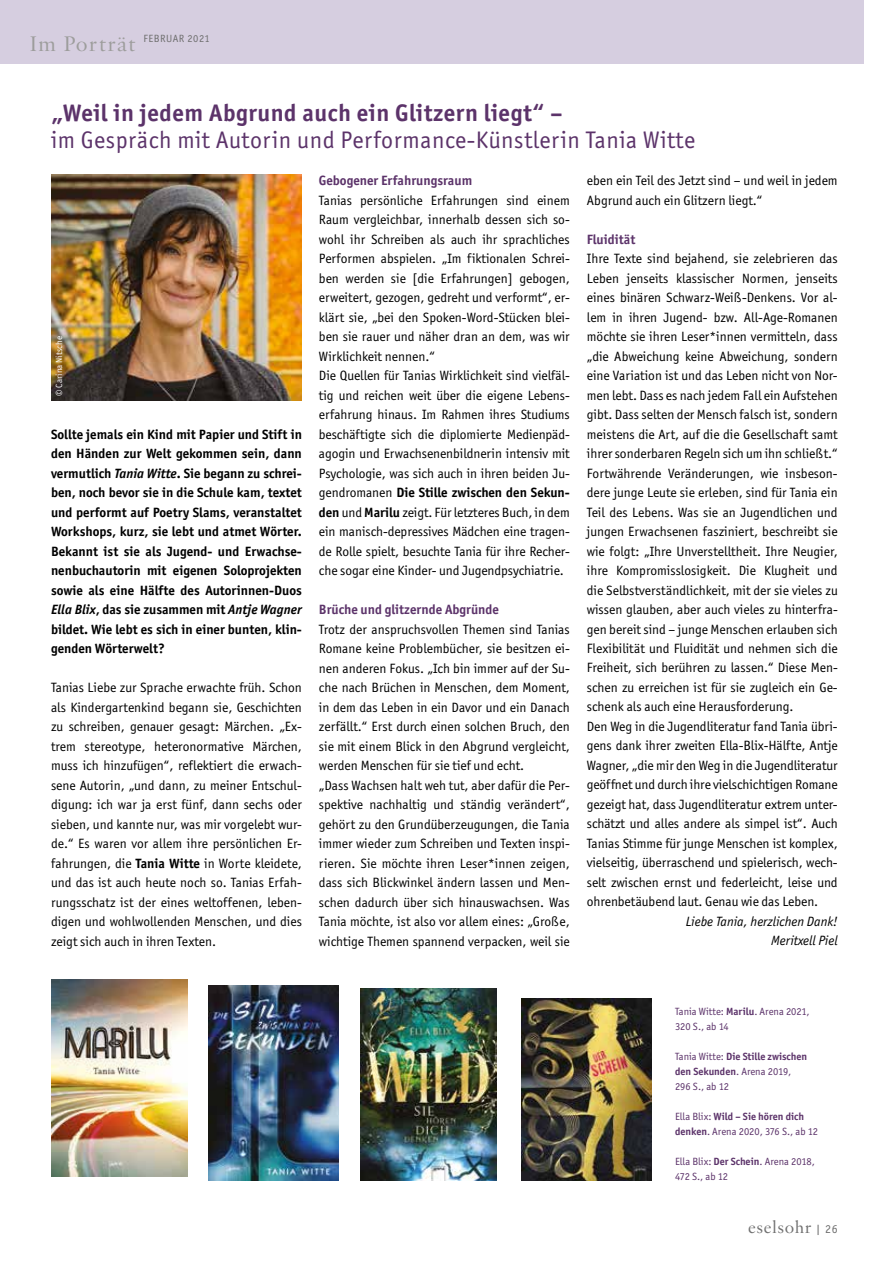
<style>
.page{position:relative;width:893px;height:1263px;background:#fff}
.page>*{position:absolute;margin:0;border:0;box-sizing:border-box;transform-origin:0 0}
.t1{font:24px "Officina San ITC";letter-spacing:.02em;color:#5c336a}
.t2{font:700 24px "Officina San ITC";letter-spacing:.02em;color:#5c336a}
.t3{font:18px "Sabon";letter-spacing:.03em;color:#6f6f6f}
.t4{font:13.5px/19.5px "Officina San ITC";color:#000}
.t5{font:700 13.5px/19.5px "Officina San ITC";color:#000;text-align:justify}
.t6{font:700 13.5px "Officina San ITC";color:#5c336a}
.t7{font:italic 13.5px/19.5px "Officina San ITC";color:#000;text-align:right}
.t8{font:10.5px/15px "Officina San ITC";color:#5c336a}
.t9{font:10.5px "Officina San ITC";letter-spacing:.05em;color:#6f6f6f}
.t10{font:9px "Officina San ITC";color:#fff}
.s1{font-family:"Sabon";font-size:22.5px;color:#9d9d9c}
.s2{font-style:italic}
.s3{font-weight:700}
.s4{font-family:"Officina San ITC";font-size:12px}
</style>
<div class="page">
<div style="left:0;top:0;width:863px;height:64px;background:#d6cee0"></div>
<img style="left:51px;top:979px;width:137px;height:197px">
<img style="left:209px;top:985px;width:129px;height:195px">
<img style="left:360px;top:988px;width:137px;height:192px">
<img style="left:522px;top:998px;width:130px;height:182px">
<img style="left:51px;top:174px;width:251px;height:226px">
<p class="t9" style="left:30px;top:32px;width:182px"><span class="s1">Im Porträt</span> FEBRUAR 2021</p>
<h1 class="t2" style="left:51px;top:98px;width:513px">„Weil in jedem Abgrund auch ein Glitzern liegt“ –</h1>
<h1 class="t1" style="left:51px;top:126px;width:646px">im Gespräch mit Autorin und Performance-Künstlerin Tania Witte</h1>
<p class="t10" style="left:54px;top:396px;width:61px;rotate:-90deg">© Carina Nitsche</p>
<p class="t5" style="left:51px;top:424px;width:252px">Sollte jemals ein Kind mit Papier und Stift in den Händen zur Welt gekommen sein, dann vermutlich <span class="s2">Tania Witte</span>. Sie begann zu schrei&shy;ben, noch bevor sie in die Schule kam, textet und performt auf Poetry Slams, veranstaltet Workshops, kurz, sie lebt und atmet Wörter.<br>Bekannt ist sie als Jugend- und Erwachse&shy;nenbuchautorin mit eigenen Soloprojekten sowie als eine Hälfte des Autorinnen-Duos <span class="s2">Ella Blix</span>, das sie zusammen mit <span class="s2">Antje Wagner </span>bildet. Wie lebt es sich in einer bunten, klin&shy;genden Wörterwelt?</p>
<p class="t4" style="left:51px;top:678px;width:252px;text-align:justify">Tanias Liebe zur Sprache erwachte früh. Schon als Kindergartenkind begann sie, Geschichten zu schreiben, genauer gesagt: Märchen. „Ex&shy;trem stereotype, heteronormative Märchen, muss ich hinzufügen“, reflektiert die erwach&shy;sene Autorin, „und dann, zu meiner Entschul&shy;digung: ich war ja erst fünf, dann sechs oder sieben, und kannte nur, was mir vorgelebt wur&shy;de.“ Es waren vor allem ihre persönlichen Er&shy;fahrungen, die <span class="s3">Tania Witte</span> in Worte kleidete, und das ist auch heute noch so. Tanias Erfah&shy;rungsschatz ist der eines weltoffenen, leben&shy;digen und wohlwollenden Menschen, und dies zeigt sich auch in ihren Texten.</p>
<p class="t6" style="left:319px;top:172px;width:155px">Gebogener Erfahrungsraum</p>
<p class="t4" style="left:319px;top:190px;width:252px">Tanias persönliche Erfahrungen sind einem Raum vergleichbar, innerhalb dessen sich so&shy;wohl ihr Schreiben als auch ihr sprachliches Performen abspielen. „Im fiktionalen Schrei&shy;ben werden sie [die Erfahrungen] gebogen, erweitert, gezogen, gedreht und verformt“, er&shy;klärt sie, „bei den Spoken-Word-Stücken blei&shy;ben sie rauer und näher dran an dem, was wir Wirklichkeit nennen.“<br>Die Quellen für Tanias Wirklichkeit sind vielfäl&shy;tig und reichen weit über die eigene Lebens&shy;erfahrung hinaus. Im Rahmen ihres Studiums beschäftigte sich die diplomierte Medienpäd&shy;agogin und Erwachsenenbildnerin intensiv mit Psychologie, was sich auch in ihren beiden Ju&shy;gendromanen <span class="s3">Die Stille zwischen den Sekun&shy;den</span> und <span class="s3">Marilu</span> zeigt. Für letzteres Buch, in dem ein manisch-depressives Mädchen eine tragen&shy;de Rolle spielt, besuchte Tania für ihre Recher&shy;che sogar eine Kinder- und Jugendpsychiatrie.</p>
<p class="t6" style="left:319px;top:601px;width:182px">Brüche und glitzernde Abgründe</p>
<p class="t4" style="left:319px;top:619px;width:252px">Trotz der anspruchsvollen Themen sind Tanias Romane keine Problembücher, sie besitzen ei&shy;nen anderen Fokus. „Ich bin immer auf der Su&shy;che nach Brüchen in Menschen, dem Moment, in dem das Leben in ein Davor und ein Danach zerfällt.“ Erst durch einen solchen Bruch, den sie mit einem Blick in den Abgrund vergleicht, werden Menschen für sie tief und echt.<br>„Dass Wachsen halt weh tut, aber dafür die Per&shy;spektive nachhaltig und ständig verändert“, gehört zu den Grundüberzeugungen, die Tania immer wieder zum Schreiben und Texten inspi&shy;rieren. Sie möchte ihren Leser*innen zeigen, dass sich Blickwinkel ändern lassen und Men&shy;schen dadurch über sich hinauswachsen. Was Tania möchte, ist also vor allem eines: „Große, wichtige Themen spannend verpacken, weil sie</p>
<p class="t4" style="left:587px;top:171px;width:252px">eben ein Teil des Jetzt sind – und weil in jedem<br>Abgrund auch ein Glitzern liegt.“</p>
<p class="t6" style="left:587px;top:231px;width:50px">Fluidität</p>
<p class="t4" style="left:587px;top:249px;width:252px">Ihre Texte sind bejahend, sie zelebrieren das Leben jenseits klassischer Normen, jenseits eines binären Schwarz-Weiß-Denkens. Vor al&shy;lem in ihren Jugend- bzw. All-Age-Romanen möchte sie ihren Leser*innen vermitteln, dass „die Abweichung keine Abweichung, sondern eine Variation ist und das Leben nicht von Nor&shy;men lebt. Dass es nach jedem Fall ein Aufstehen gibt. Dass selten der Mensch falsch ist, sondern meistens die Art, auf die die Gesellschaft samt ihrer sonderbaren Regeln sich um ihn schließt.“ Fortwährende Veränderungen, wie insbeson&shy;dere junge Leute sie erleben, sind für Tania ein Teil des Lebens. Was sie an Jugendlichen und jungen Erwachsenen fasziniert, beschreibt sie wie folgt: „Ihre Unverstelltheit. Ihre Neugier, ihre Kompromisslosigkeit. Die Klugheit und die Selbstverständlichkeit, mit der sie vieles zu wissen glauben, aber auch vieles zu hinterfra&shy;gen bereit sind – junge Menschen erlauben sich Flexibilität und Fluidität und nehmen sich die Freiheit, sich berühren zu lassen.“ Diese Men&shy;schen zu erreichen ist für sie zugleich ein Ge&shy;schenk als auch eine Herausforderung.<br>Den Weg in die Jugendliteratur fand Tania übri&shy;gens dank ihrer zweiten Ella-Blix-Hälfte, Antje Wagner, „die mir den Weg in die Jugendliteratur geöffnet und durch ihre vielschichtigen Romane gezeigt hat, dass Jugendliteratur extrem unter&shy;schätzt und alles andere als simpel ist“. Auch Tanias Stimme für junge Menschen ist komplex, vielseitig, überraschend und spielerisch, wech&shy;selt zwischen ernst und federleicht, leise und ohrenbetäubend laut. Genau wie das Leben.</p>
<p class="t7" style="left:686px;top:912px;width:153px">Liebe Tania, herzlichen Dank!<br>Meritxell Piel</p>
<p class="t8" style="left:675px;top:1004px;width:136px">Tania Witte: <span class="s3">Marilu</span>. Arena 2021,<br>320 S., ab 14</p>
<p class="t8" style="left:675px;top:1049px;width:134px">Tania Witte: <span class="s3">Die Stille zwischen den Sekunden</span>. Arena 2019,<br>296 S., ab 12</p>
<p class="t8" style="left:675px;top:1109px;width:144px">Ella Blix: <span class="s3">Wild – Sie hören dich denken</span>. Arena 2020, 376 S., ab 12</p>
<p class="t8" style="left:675px;top:1154px;width:141px">Ella Blix: <span class="s3">Der Schein</span>. Arena 2018,<br>472 S., ab 12</p>
<h2 class="t3" style="left:748px;top:1216px;width:91px">eselsohr <span class="s4">| 26</span></h2>
</div>
